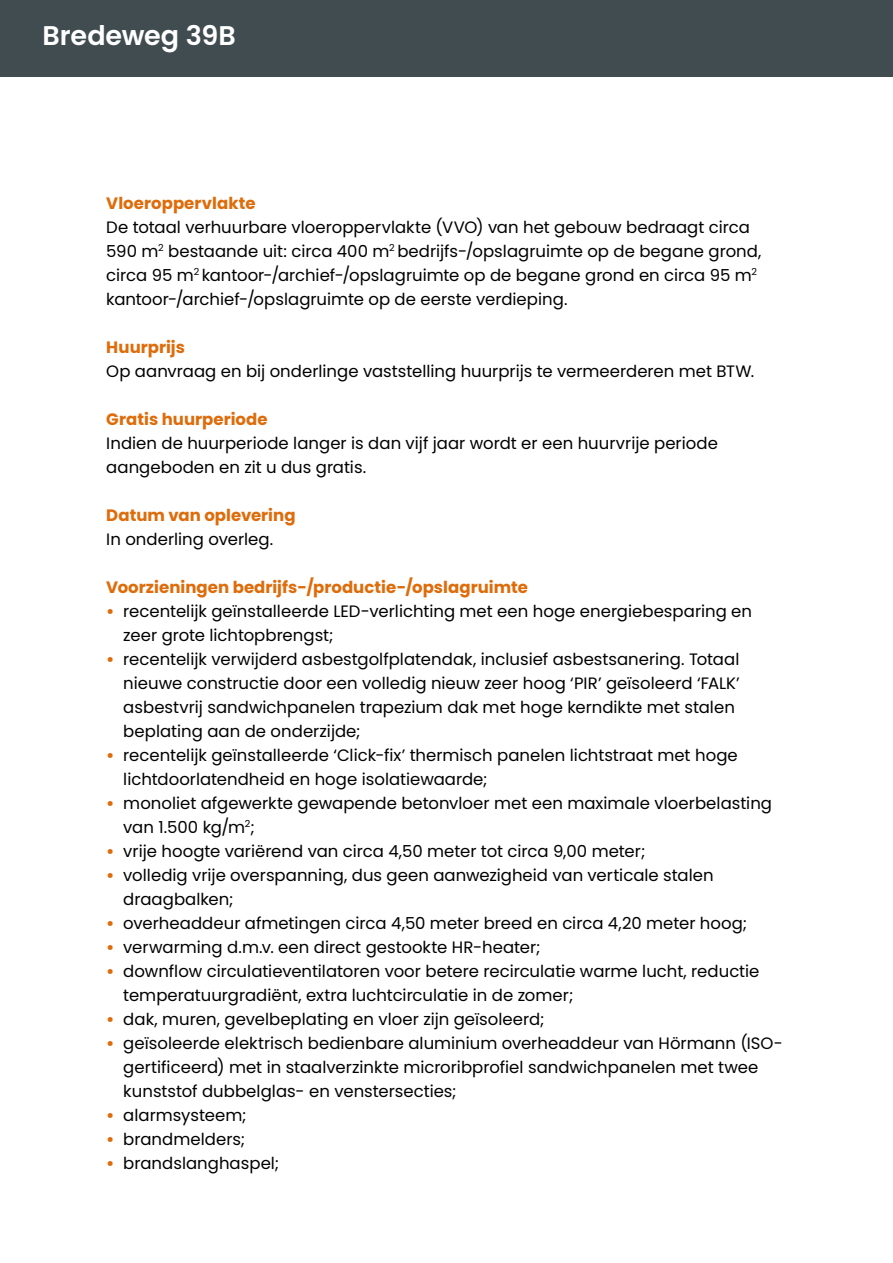
<style>
.page{position:relative;width:893px;height:1263px;background:#fff}
.page>*{position:absolute;margin:0;border:0;box-sizing:border-box;transform-origin:0 0}
.t1{font:600 27px "Poppins";color:#fff}
.t2{font:16.5px/24px "Poppins";color:#000}
.t3{font:700 16.5px "Poppins";color:#de6c0a}
.s1{font-weight:700;color:#de6c0a}
</style>
<div class="page">
<div style="left:0;top:0;width:893px;height:77px;background:#404c50"></div>
<h1 class="t1" style="left:43px;top:20px;width:195px">Bredeweg 39B</h1>
<p class="t3" style="left:106px;top:193px;width:151px">Vloeroppervlakte</p>
<p class="t2" style="left:106px;top:215px;width:657px">De totaal verhuurbare vloeroppervlakte (VVO) van het gebouw bedraagt circa 590 m<sup>2</sup> bestaande uit: circa 400 m<sup>2</sup> bedrijfs-/opslagruimte op de begane grond, circa 95 m<sup>2</sup> kantoor-/archief-/opslagruimte op de begane grond en circa 95 m<sup>2 </sup>kantoor-/archief-/opslagruimte op de eerste verdieping.</p>
<p class="t3" style="left:106px;top:337px;width:80px">Huurprijs</p>
<p class="t2" style="left:106px;top:359px;width:650px">Op aanvraag en bij onderlinge vaststelling huurprijs te vermeerderen met BTW.</p>
<p class="t3" style="left:106px;top:409px;width:163px">Gratis huurperiode</p>
<p class="t2" style="left:106px;top:431px;width:613px">Indien de huurperiode langer is dan vijf jaar wordt er een huurvrije periode aangeboden en zit u dus gratis.</p>
<p class="t3" style="left:106px;top:505px;width:191px">Datum van oplevering</p>
<p class="t2" style="left:106px;top:527px;width:169px">In onderling overleg.</p>
<p class="t3" style="left:106px;top:577px;width:423px">Voorzieningen bedrijfs-/productie-/opslagruimte</p>
<p class="t2" style="left:123px;top:599px;width:630px;text-indent:-17px"><span class="s1">•</span> recentelijk geïnstalleerde LED-verlichting met een hoge energiebesparing en zeer grote lichtopbrengst;</p>
<p class="t2" style="left:123px;top:647px;width:618px;text-indent:-17px"><span class="s1">•</span> recentelijk verwijderd asbestgolfplatendak, inclusief asbestsanering. Totaal nieuwe constructie door een volledig nieuw zeer hoog ‘PIR’ geïsoleerd ‘FALK’ asbestvrij sandwichpanelen trapezium dak met hoge kerndikte met stalen beplating aan de onderzijde;</p>
<p class="t2" style="left:123px;top:743px;width:616px;text-indent:-17px"><span class="s1">•</span> recentelijk geïnstalleerde ‘Click-fix’ thermisch panelen lichtstraat met hoge lichtdoorlatendheid en hoge isolatiewaarde;</p>
<p class="t2" style="left:123px;top:791px;width:650px;text-indent:-17px"><span class="s1">•</span> monoliet afgewerkte gewapende betonvloer met een maximale vloerbelasting van 1.500 kg/m<sup>2</sup>;</p>
<p class="t2" style="left:106px;top:839px;width:541px"><span class="s1">•</span> vrije hoogte variërend van circa 4,50 meter tot circa 9,00 meter;</p>
<p class="t2" style="left:123px;top:863px;width:592px;text-indent:-17px"><span class="s1">•</span> volledig vrije overspanning, dus geen aanwezigheid van verticale stalen draagbalken;</p>
<p class="t2" style="left:106px;top:911px;width:642px"><span class="s1">•</span> overheaddeur afmetingen circa 4,50 meter breed en circa 4,20 meter hoog;</p>
<p class="t2" style="left:106px;top:935px;width:436px"><span class="s1">•</span> verwarming d.m.v. een direct gestookte HR-heater;</p>
<p class="t2" style="left:123px;top:959px;width:638px;text-indent:-17px"><span class="s1">•</span> downflow circulatieventilatoren voor betere recirculatie warme lucht, reductie temperatuurgradiënt, extra luchtcirculatie in de zomer;</p>
<p class="t2" style="left:106px;top:1007px;width:440px"><span class="s1">•</span> dak, muren, gevelbeplating en vloer zijn geïsoleerd;</p>
<p class="t2" style="left:123px;top:1031px;width:661px;text-indent:-17px"><span class="s1">•</span> geïsoleerde elektrisch bedienbare aluminium overheaddeur van Hörmann (ISO&shy;gertificeerd) met in staalverzinkte microribprofiel sandwichpanelen met twee kunststof dubbelglas- en venstersecties;</p>
<p class="t2" style="left:106px;top:1103px;width:142px"><span class="s1">•</span> alarmsysteem;</p>
<p class="t2" style="left:106px;top:1127px;width:140px"><span class="s1">•</span> brandmelders;</p>
<p class="t2" style="left:106px;top:1151px;width:174px"><span class="s1">•</span> brandslanghaspel;</p>
</div>
